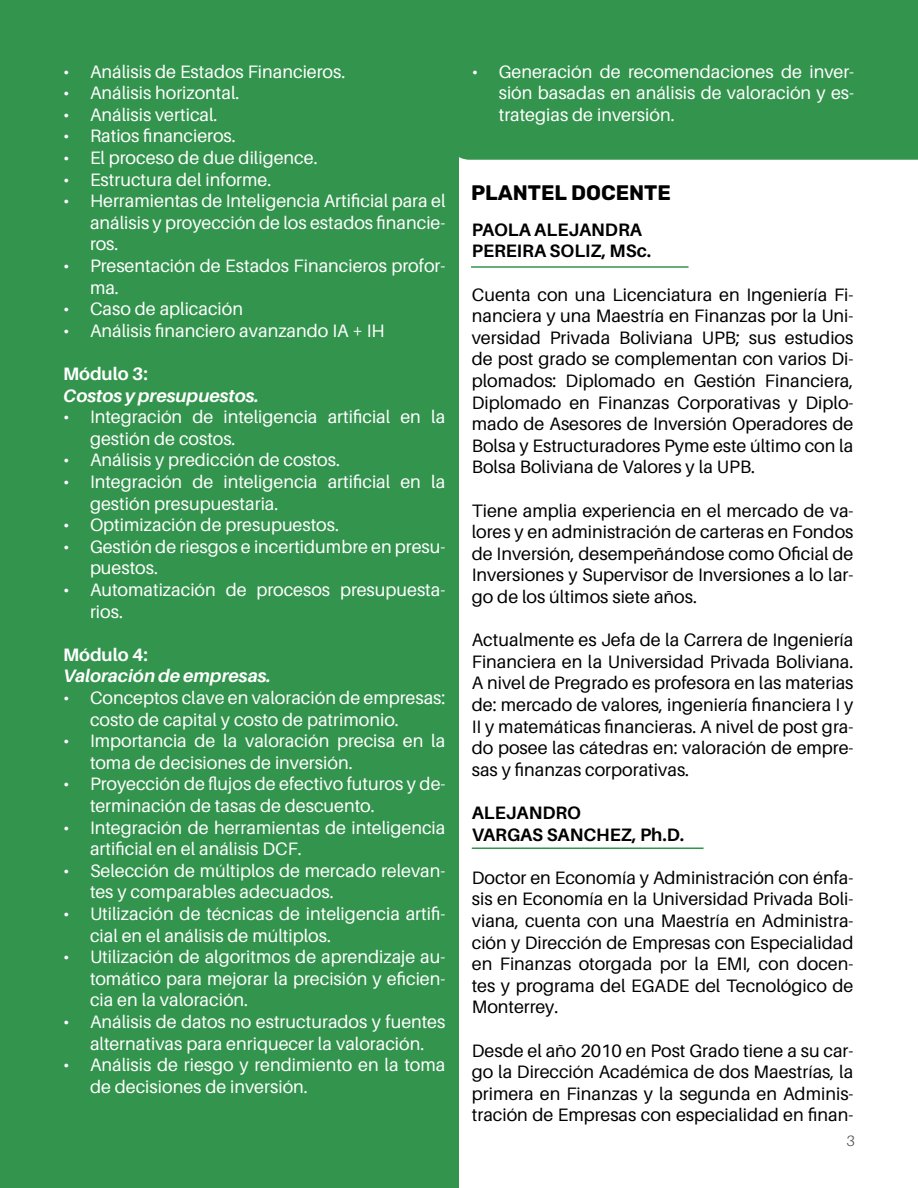
<style>
.page{position:relative;width:918px;height:1188px;background:#fff}
.page>*{position:absolute;margin:0;border:0;box-sizing:border-box;transform-origin:0 0}
.t1{font:700 21px "Rubik";color:#000}
.t2{font:18px/21.6px "Aileron";color:#fff}
.t3{font:18px/21.6px "Aileron";color:#000;text-align:justify}
.t4{font:700 18px/21.6px "Aileron";color:#000}
.t5{font:italic 700 18px "Aileron";color:#fff}
.t6{font:700 18px "Aileron";color:#fff}
.t7{font:300 15px "Aileron";color:#4d4d4d}
</style>
<div class="page">
<div style="left:0;top:0;width:459px;height:1188px;background:#33944d"></div>
<div style="left:447px;top:0;width:471px;height:160px;background:#33944d"></div>
<hr style="left:471px;top:266px;width:218px;height:2px;background:#33944d">
<hr style="left:472px;top:848px;width:232px;height:1px;background:#33944d">
<p class="t2" style="left:63px;top:61px;width:284px">• Análisis de Estados Financieros.</p>
<p class="t2" style="left:63px;top:82px;width:178px">• Análisis horizontal.</p>
<p class="t2" style="left:63px;top:104px;width:156px">• Análisis vertical.</p>
<p class="t2" style="left:63px;top:126px;width:174px">• Ratios financieros.</p>
<p class="t2" style="left:63px;top:147px;width:256px">• El proceso de due diligence.</p>
<p class="t2" style="left:63px;top:169px;width:210px">• Estructura del informe.</p>
<p class="t2" style="left:90px;top:190px;width:357px;text-align:justify;text-indent:-27px">• Herramientas de Inteligencia Artificial para el análisis y proyección de los estados financie&shy;ros.</p>
<p class="t2" style="left:90px;top:255px;width:357px;text-indent:-27px">• Presentación de Estados Financieros profor&shy;ma.</p>
<p class="t2" style="left:63px;top:298px;width:182px">• Caso de aplicación</p>
<p class="t2" style="left:63px;top:320px;width:323px">• Análisis financiero avanzando IA + IH</p>
<p class="t6" style="left:63px;top:364px;width:86px">Módulo 3:</p>
<p class="t5" style="left:63px;top:385px;width:198px">Costos y presupuestos.</p>
<p class="t2" style="left:90px;top:406px;width:357px;text-indent:-27px">• Integración de inteligencia artificial en la gestión de costos.</p>
<p class="t2" style="left:63px;top:450px;width:279px">• Análisis y predicción de costos.</p>
<p class="t2" style="left:90px;top:471px;width:357px;text-indent:-27px">• Integración de inteligencia artificial en la gestión presupuestaria.</p>
<p class="t2" style="left:63px;top:514px;width:277px">• Optimización de presupuestos.</p>
<p class="t2" style="left:90px;top:536px;width:357px;text-indent:-27px">• Gestión de riesgos e incertidumbre en presu&shy;puestos.</p>
<p class="t2" style="left:90px;top:579px;width:357px;text-indent:-27px">• Automatización de procesos presupuesta&shy;rios.</p>
<p class="t6" style="left:63px;top:645px;width:86px">Módulo 4:</p>
<p class="t5" style="left:63px;top:666px;width:210px">Valoración de empresas.</p>
<p class="t2" style="left:90px;top:687px;width:357px;text-indent:-27px">• Conceptos clave en valoración de empresas: costo de capital y costo de patrimonio.</p>
<p class="t2" style="left:90px;top:730px;width:357px;text-indent:-27px">• Importancia de la valoración precisa en la toma de decisiones de inversión.</p>
<p class="t2" style="left:90px;top:774px;width:357px;text-indent:-27px">• Proyección de flujos de efectivo futuros y de&shy;terminación de tasas de descuento.</p>
<p class="t2" style="left:90px;top:817px;width:357px;text-indent:-27px">• Integración de herramientas de inteligencia artificial en el análisis DCF.</p>
<p class="t2" style="left:90px;top:860px;width:357px;text-indent:-27px">• Selección de múltiplos de mercado relevan&shy;tes y comparables adecuados.</p>
<p class="t2" style="left:90px;top:903px;width:357px;text-indent:-27px">• Utilización de técnicas de inteligencia artifi&shy;cial en el análisis de múltiplos.</p>
<p class="t2" style="left:90px;top:946px;width:357px;text-align:justify;text-indent:-27px">• Utilización de algoritmos de aprendizaje au&shy;tomático para mejorar la precisión y eficien&shy;cia en la valoración.</p>
<p class="t2" style="left:63px;top:1011px;width:384px;text-align:center">• Análisis de datos no estructurados y fuentes alternativas para enriquecer la valoración.</p>
<p class="t2" style="left:90px;top:1054px;width:357px;text-indent:-27px">• Análisis de riesgo y rendimiento en la toma de decisiones de inversión.</p>
<p class="t2" style="left:499px;top:61px;width:357px;text-align:justify;text-indent:-27px">• Generación de recomendaciones de inver&shy;sión basadas en análisis de valoración y es&shy;trategias de inversión.</p>
<p class="t1" style="left:471px;top:180px;width:201px">PLANTEL DOCENTE</p>
<p class="t4" style="left:472px;top:219px;width:181px">PAOLA ALEJANDRA<br>PEREIRA SOLIZ, MSc.</p>
<p class="t3" style="left:472px;top:284px;width:383px">Cuenta con una Licenciatura en Ingeniería Fi&shy;nanciera y una Maestría en Finanzas por la Uni&shy;versidad Privada Boliviana UPB; sus estudios de post grado se complementan con varios Di&shy;plomados: Diplomado en Gestión Financiera, Diplomado en Finanzas Corporativas y Diplo&shy;mado de Asesores de Inversión Operadores de Bolsa y Estructuradores Pyme este último con la Bolsa Boliviana de Valores y la UPB.</p>
<p class="t3" style="left:472px;top:500px;width:383px">Tiene amplia experiencia en el mercado de va&shy;lores y en administración de carteras en Fondos de Inversión, desempeñándose como Oficial de Inversiones y Supervisor de Inversiones a lo lar&shy;go de los últimos siete años.</p>
<p class="t3" style="left:472px;top:629px;width:383px">Actualmente es Jefa de la Carrera de Ingeniería Financiera en la Universidad Privada Boliviana.<br>A nivel de Pregrado es profesora en las materias de: mercado de valores, ingeniería financiera I y II y matemáticas financieras. A nivel de post gra&shy;do posee las cátedras en: valoración de empre&shy;sas y finanzas corporativas.</p>
<p class="t4" style="left:472px;top:802px;width:214px">ALEJANDRO<br>VARGAS SANCHEZ, Ph.D.</p>
<p class="t3" style="left:472px;top:867px;width:383px">Doctor en Economía y Administración con énfa&shy;sis en Economía en la Universidad Privada Boli&shy;viana, cuenta con una Maestría en Administra&shy;ción y Dirección de Empresas con Especialidad en Finanzas otorgada por la EMI, con docen&shy;tes y programa del EGADE del Tecnológico de Monterrey.</p>
<p class="t3" style="left:472px;top:1040px;width:383px">Desde el año 2010 en Post Grado tiene a su car&shy;go la Dirección Académica de dos Maestrías, la primera en Finanzas y la segunda en Adminis&shy;tración de Empresas con especialidad en finan-</p>
<p class="t7" style="left:847px;top:1132px;width:10px">3</p>
</div>
